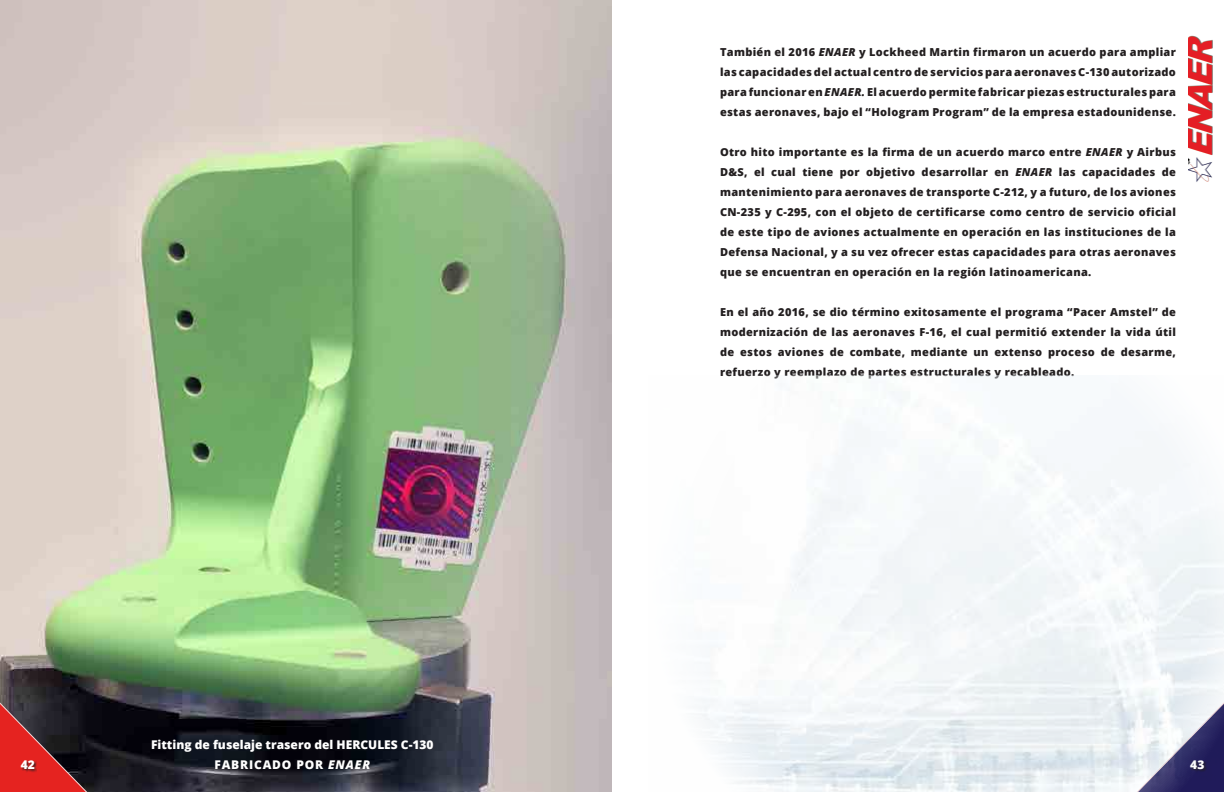
<style>
.page{position:relative;width:1224px;height:792px;background:#fff}
.page>*{position:absolute;margin:0;border:0;box-sizing:border-box;transform-origin:0 0}
.t1{font:800 12px "Open Sans";color:#fff}
.t2{font:800 12px "Open Sans";letter-spacing:.07em;color:#fff}
.t3{font:800 11px/20px "Open Sans";letter-spacing:.03em;color:#231f20;text-align:justify}
.s1{font-style:italic}
</style>
<div class="page">
<img style="left:0;top:0;width:612px;height:792px">
<div style="left:149px;top:737px;width:288px;height:36px;background:#231f20;opacity:.28"></div>
<img style="left:1188px;top:35px;width:25px;height:147px">
<svg style="left:0;top:699px;width:90px;height:93px;background:#7a2325"></svg>
<div style="left:20px;top:760px;width:18px;height:12px;background:#231f20;opacity:.75"></div>
<img style="left:700px;top:391px;width:524px;height:401px">
<p class="t1" style="left:151px;top:735px;width:284px">Fitting de fuselaje trasero del HERCULES C-130</p>
<p class="t3" style="left:720px;top:42px;width:457px">También el 2016 <span class="s1">ENAER</span> y Lockheed Martin firmaron un acuerdo para ampliar las capacidades del actual centro de servicios para aeronaves C-130 autorizado para funcionar en <span class="s1">ENAER.</span> El acuerdo permite fabricar piezas estructurales para estas aeronaves, bajo el “Hologram Program” de la empresa estadounidense.</p>
<p class="t3" style="left:720px;top:142px;width:458px">Otro hito importante es la firma de un acuerdo marco entre <span class="s1">ENAER</span> y Airbus D&amp;S, el cual tiene por objetivo desarrollar en <span class="s1">ENAER</span> las capacidades de mantenimiento para aeronaves de transporte C-212, y a futuro, de los aviones CN-235 y C-295, con el objeto de certificarse como centro de servicio oficial de este tipo de aviones actualmente en operación en las instituciones de la Defensa Nacional, y a su vez ofrecer estas capacidades para otras aeronaves que se encuentran en operación en la región latinoamericana.</p>
<p class="t3" style="left:720px;top:302px;width:457px">En el año 2016, se dio término exitosamente el programa “Pacer Amstel” de modernización de las aeronaves F-16, el cual permitió extender la vida útil de estos aviones de combate, mediante un extenso proceso de desarme, refuerzo y reemplazo de partes estructurales y recableado.</p>
<p class="t1" style="left:21px;top:755px;width:16px">42</p>
<p class="t2" style="left:214px;top:755px;width:157px">FABRICADO POR <span class="s1">ENAER</span></p>
<p class="t1" style="left:1190px;top:755px;width:16px">43</p>
</div>
